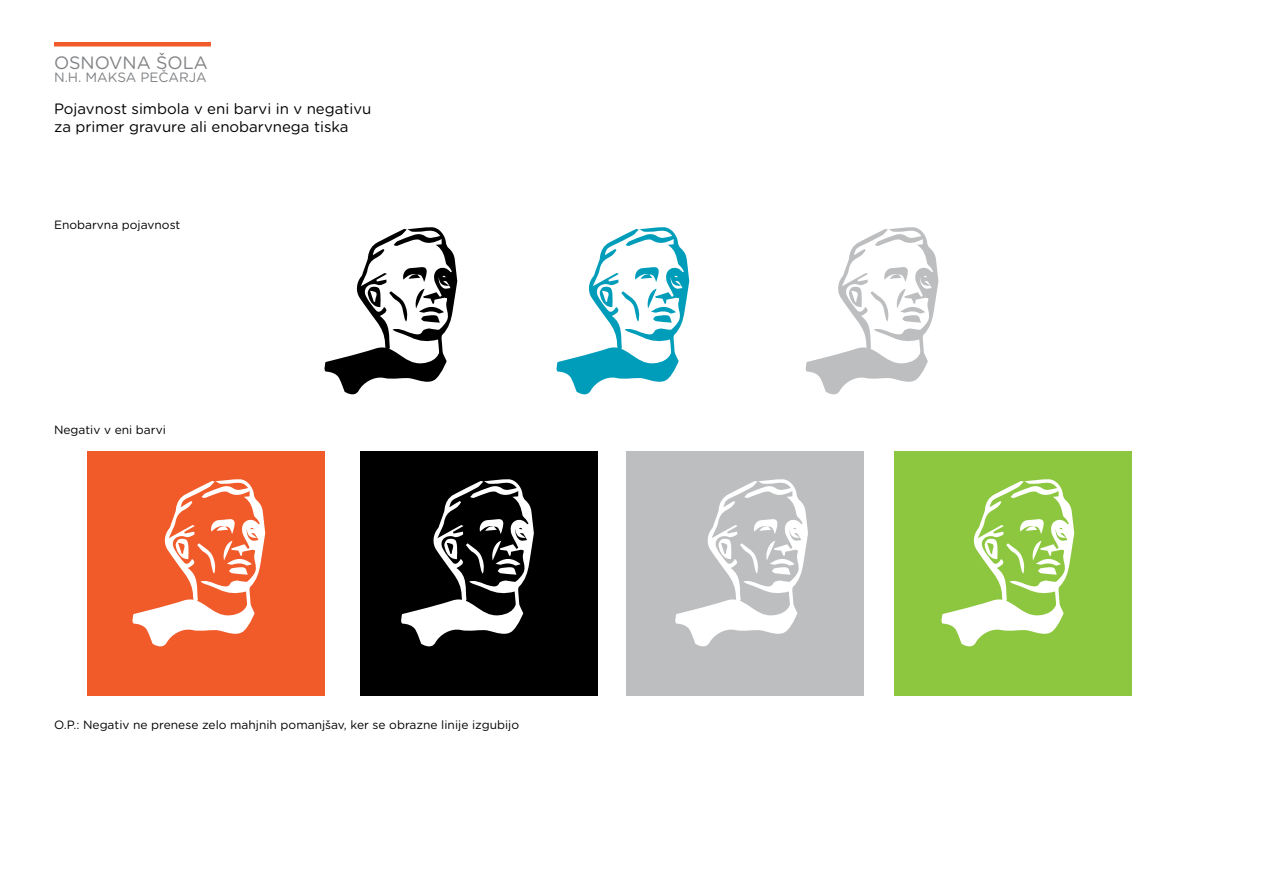
<style>
.page{position:relative;width:1263px;height:893px;background:#fff}
.page>*{position:absolute;margin:0;border:0;box-sizing:border-box;transform-origin:0 0}
.t1{font:17.85px "Gotham Rounded";color:#808285}
.t2{font:15px/18px "Gotham Rounded";color:#000}
.t3{font:13.5px "Gotham Rounded";color:#808285}
.t4{font:12px "Gotham Rounded";color:#000}
</style>
<div class="page">
<div style="left:87px;top:451px;width:237px;height:244px;background:#f15a29"></div>
<div style="left:360px;top:451px;width:238px;height:244px;background:#000"></div>
<div style="left:626px;top:451px;width:238px;height:244px;background:#bcbec0"></div>
<div style="left:894px;top:451px;width:238px;height:244px;background:#8dc63f"></div>
<div style="left:54px;top:42px;width:157px;height:5px;background:#f15a29"></div>
<svg style="left:324px;top:227px;width:133px;height:168px"></svg>
<svg style="left:132px;top:479px;width:133px;height:168px"></svg>
<svg style="left:401px;top:479px;width:133px;height:168px"></svg>
<svg style="left:675px;top:479px;width:133px;height:168px"></svg>
<svg style="left:941px;top:479px;width:133px;height:168px"></svg>
<svg style="left:556px;top:227px;width:133px;height:168px"></svg>
<svg style="left:805px;top:227px;width:133px;height:168px"></svg>
<h1 class="t1" style="left:54px;top:50px;width:155px">Osnovna šola</h1>
<p class="t3" style="left:54px;top:68px;width:154px">n.h. Maksa Pečarja</p>
<p class="t2" style="left:54px;top:99px;width:319px">Pojavnost simbola v eni barvi in v negativu za primer gravure ali enobarvnega tiska</p>
<p class="t4" style="left:54px;top:217px;width:128px">Enobarvna pojavnost</p>
<p class="t4" style="left:54px;top:421px;width:113px">Negativ v eni barvi</p>
<p class="t4" style="left:54px;top:717px;width:467px">O.P.: Negativ ne prenese zelo mahjnih pomanjšav, ker se obrazne linije izgubijo</p>
</div>
